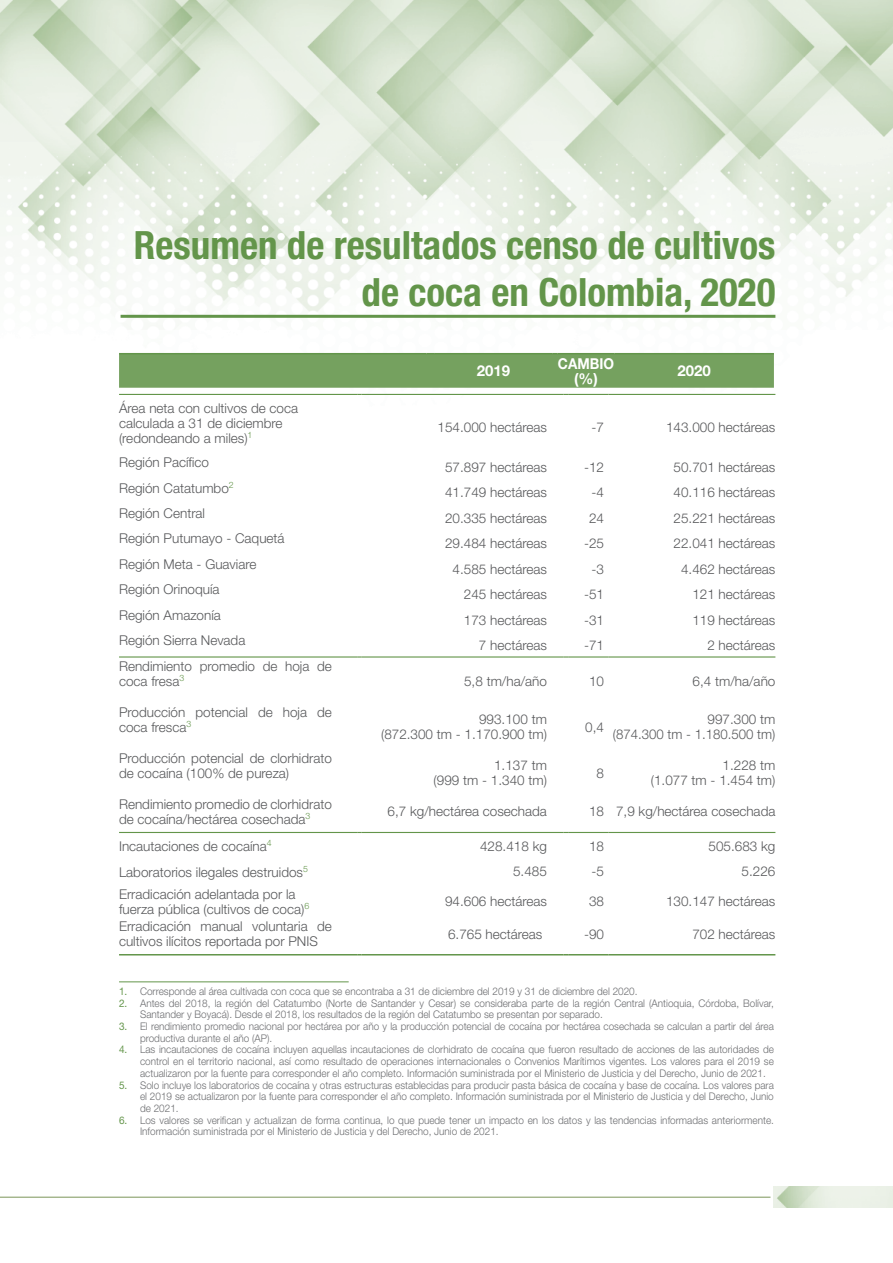
<style>
.page{position:relative;width:893px;height:1263px;background:#fff}
.page>*{position:absolute;margin:0;border:0;box-sizing:border-box;transform-origin:0 0}
.t1{font:700 condensed 39px/46.8px "Helvetica Neue LT Std";color:#63954a;text-align:right}
.t2{font:700 15px/15px "Helvetica Neue LT Std";color:#fff;text-align:center;scale:.91 1}
.t3{font:700 15px "Helvetica Neue LT Std";color:#fff}
.t4{font:300 13.5px/15px "Helvetica Neue LT Std";color:#57585a}
.t5{font:300 10.5px/11.7px "Helvetica Neue LT Std";color:#6c6d70;scale:.95 1}
.s1{font-weight:400;color:#63954a}
</style>
<div class="page">
<img style="left:0;top:0;width:893px;height:395px">
<img style="left:774px;top:1186px;width:119px;height:21px">
<hr style="left:0;top:1196px;width:770px;height:2px;background:#8aa16b">
<svg style="left:119px;top:353px;width:655px;height:35px;background:#75a15f"></svg>
<hr style="left:557px;top:353px;width:58px;height:1px;background:#63954a">
<hr style="left:615px;top:353px;width:159px;height:1px;background:#63954a">
<hr style="left:121px;top:315px;width:654px;height:3px;background:#63954a">
<hr style="left:119px;top:981px;width:230px;height:1px;background:#63954a">
<hr style="left:119px;top:394px;width:238px;height:1px;background:#63954a">
<hr style="left:362px;top:394px;width:202px;height:1px;background:#63954a">
<hr style="left:568px;top:394px;width:40px;height:1px;background:#63954a">
<hr style="left:608px;top:394px;width:167px;height:1px;background:#63954a">
<hr style="left:119px;top:656px;width:238px;height:1px;background:#63954a">
<hr style="left:362px;top:656px;width:202px;height:1px;background:#63954a">
<hr style="left:568px;top:656px;width:40px;height:1px;background:#63954a">
<hr style="left:608px;top:656px;width:167px;height:1px;background:#63954a">
<hr style="left:119px;top:832px;width:238px;height:1px;background:#63954a">
<hr style="left:362px;top:832px;width:202px;height:1px;background:#63954a">
<hr style="left:568px;top:832px;width:40px;height:1px;background:#63954a">
<hr style="left:608px;top:832px;width:167px;height:1px;background:#63954a">
<hr style="left:119px;top:954px;width:238px;height:1px;background:#63954a">
<hr style="left:362px;top:954px;width:202px;height:1px;background:#63954a">
<hr style="left:568px;top:954px;width:40px;height:1px;background:#63954a">
<hr style="left:608px;top:954px;width:167px;height:1px;background:#63954a">
<h1 class="t1" style="left:134px;top:222px;width:643px">Resumen de resultados censo de cultivos de coca en Colombia, 2020</h1>
<p class="t4" style="left:119px;top:400px;width:181px">Área neta con cultivos de coca calculada a 31 de diciembre (redondeando a miles)<sup>1</sup></p>
<h2 class="t3" style="left:477px;top:362px;width:35px">2019</h2>
<h2 class="t2" style="left:558px;top:356px;width:63px">CAMBIO (%)</h2>
<h2 class="t3" style="left:678px;top:362px;width:35px">2020</h2>
<p class="t4" style="left:438px;top:419px;width:111px">154.000 hectáreas</p>
<p class="t4" style="left:592px;top:419px;width:14px">-7</p>
<p class="t4" style="left:666px;top:419px;width:111px">143.000 hectáreas</p>
<p class="t4" style="left:119px;top:454px;width:92px">Región Pacífico</p>
<p class="t4" style="left:445px;top:459px;width:103px">57.897 hectáreas</p>
<p class="t4" style="left:584px;top:459px;width:22px">-12</p>
<p class="t4" style="left:674px;top:459px;width:103px">50.701 hectáreas</p>
<p class="t4" style="left:119px;top:481px;width:116px">Región Catatumbo<sup>2</sup></p>
<p class="t4" style="left:445px;top:484px;width:103px">41.749 hectáreas</p>
<p class="t4" style="left:592px;top:484px;width:14px">-4</p>
<p class="t4" style="left:674px;top:484px;width:103px">40.116 hectáreas</p>
<p class="t4" style="left:119px;top:505px;width:88px">Región Central</p>
<p class="t4" style="left:445px;top:510px;width:103px">20.335 hectáreas</p>
<p class="t4" style="left:589px;top:510px;width:17px">24</p>
<p class="t4" style="left:674px;top:510px;width:103px">25.221 hectáreas</p>
<p class="t4" style="left:119px;top:531px;width:167px">Región Putumayo - Caquetá</p>
<p class="t4" style="left:445px;top:535px;width:103px">29.484 hectáreas</p>
<p class="t4" style="left:584px;top:535px;width:22px">-25</p>
<p class="t4" style="left:674px;top:535px;width:103px">22.041 hectáreas</p>
<p class="t4" style="left:119px;top:556px;width:139px">Región Meta - Guaviare</p>
<p class="t4" style="left:453px;top:561px;width:96px">4.585 hectáreas</p>
<p class="t4" style="left:592px;top:561px;width:14px">-3</p>
<p class="t4" style="left:681px;top:561px;width:96px">4.462 hectáreas</p>
<p class="t4" style="left:119px;top:582px;width:102px">Región Orinoquía</p>
<p class="t4" style="left:464px;top:586px;width:85px">245 hectáreas</p>
<p class="t4" style="left:584px;top:586px;width:22px">-51</p>
<p class="t4" style="left:692px;top:586px;width:85px">121 hectáreas</p>
<p class="t4" style="left:119px;top:607px;width:103px">Región Amazonía</p>
<p class="t4" style="left:464px;top:612px;width:85px">173 hectáreas</p>
<p class="t4" style="left:584px;top:612px;width:22px">-31</p>
<p class="t4" style="left:692px;top:612px;width:85px">119 hectáreas</p>
<p class="t4" style="left:119px;top:633px;width:128px">Región Sierra Nevada</p>
<p class="t4" style="left:479px;top:637px;width:70px">7 hectáreas</p>
<p class="t4" style="left:584px;top:637px;width:22px">-71</p>
<p class="t4" style="left:707px;top:637px;width:70px">2 hectáreas</p>
<p class="t4" style="left:119px;top:658px;width:214px">Rendimiento promedio de hoja de coca fresa<sup>3</sup></p>
<p class="t4" style="left:464px;top:673px;width:84px">5,8 tm/ha/año</p>
<p class="t4" style="left:589px;top:673px;width:17px">10</p>
<p class="t4" style="left:693px;top:673px;width:84px">6,4 tm/ha/año</p>
<p class="t4" style="left:119px;top:704px;width:214px">Producción potencial de hoja de coca fresca<sup>3</sup></p>
<p class="t4" style="left:381px;top:712px;width:167px;text-align:right">993.100 tm<br>(872.300 tm - 1.170.900 tm)</p>
<p class="t4" style="left:585px;top:719px;width:20px">0,4</p>
<p class="t4" style="left:613px;top:712px;width:164px;text-align:right">997.300 tm<br>(874.300 tm - 1.180.500 tm)</p>
<p class="t4" style="left:119px;top:750px;width:214px">Producción potencial de clorhidrato de cocaína (100% de pureza)</p>
<p class="t4" style="left:434px;top:758px;width:115px;text-align:right">1.137 tm<br>(999 tm - 1.340 tm)</p>
<p class="t4" style="left:597px;top:765px;width:9px">8</p>
<p class="t4" style="left:651px;top:758px;width:126px;text-align:right">1.228 tm<br>(1.077 tm - 1.454 tm)</p>
<p class="t4" style="left:119px;top:796px;width:214px">Rendimiento promedio de clorhidrato de cocaína/hectárea cosechada<sup>3</sup></p>
<p class="t4" style="left:388px;top:804px;width:161px">6,7 kg/hectárea cosechada</p>
<p class="t4" style="left:589px;top:804px;width:188px">18 7,9 kg/hectárea cosechada</p>
<p class="t4" style="left:119px;top:839px;width:154px">Incautaciones de cocaína<sup>4</sup></p>
<p class="t4" style="left:480px;top:838px;width:68px">428.418 kg</p>
<p class="t4" style="left:589px;top:838px;width:17px">18</p>
<p class="t4" style="left:709px;top:838px;width:68px">505.683 kg</p>
<p class="t4" style="left:119px;top:864px;width:190px">Laboratorios ilegales destruidos<sup>5</sup></p>
<p class="t4" style="left:513px;top:863px;width:35px">5.485</p>
<p class="t4" style="left:592px;top:863px;width:14px">-5</p>
<p class="t4" style="left:742px;top:863px;width:35px">5.226</p>
<p class="t4" style="left:119px;top:886px;width:192px">Erradicación adelantada por la fuerza pública (cultivos de coca)<sup>6</sup></p>
<p class="t4" style="left:445px;top:893px;width:103px">94.606 hectáreas</p>
<p class="t4" style="left:589px;top:893px;width:17px">38</p>
<p class="t4" style="left:666px;top:893px;width:111px">130.147 hectáreas</p>
<p class="t4" style="left:119px;top:919px;width:214px">Erradicación manual voluntaria de cultivos ilícitos reportada por PNIS</p>
<p class="t4" style="left:448px;top:926px;width:96px">6.765 hectáreas</p>
<p class="t4" style="left:584px;top:926px;width:22px">-90</p>
<p class="t4" style="left:692px;top:926px;width:85px">702 hectáreas</p>
<p class="t5" style="left:119px;top:985px;width:547px"><span class="s1">1.</span> Corresponde al área cultivada con coca que se encontraba a 31 de diciembre del 2019 y 31 de diciembre del 2020.</p>
<p class="t5" style="left:140px;top:997px;width:669px;text-indent:-21px"><span class="s1">2.</span> Antes del 2018, la región del Catatumbo (Norte de Santander y Cesar) se consideraba parte de la región Central (Antioquia, Córdoba, Bolívar,<br>Santander y Boyacá). Desde el 2018, los resultados de la región del Catatumbo se presentan por separado.</p>
<p class="t5" style="left:140px;top:1020px;width:669px;text-indent:-21px"><span class="s1">3.</span> El rendimiento promedio nacional por hectárea por año y la producción potencial de cocaína por hectárea cosechada se calculan a partir del área productiva durante el año (AP).</p>
<p class="t5" style="left:140px;top:1044px;width:669px;text-align:justify;text-indent:-21px"><span class="s1">4.</span> Las incautaciones de cocaína incluyen aquellas incautaciones de clorhidrato de cocaína que fueron resultado de acciones de las autoridades de control en el territorio nacional, así como resultado de operaciones internacionales o Convenios Marítimos vigentes. Los valores para el 2019 se actualizaron por la fuente para corresponder el año completo. Información suministrada por el Ministerio de Justicia y del Derecho, Junio de 2021.</p>
<p class="t5" style="left:140px;top:1079px;width:669px;text-align:justify;text-indent:-21px"><span class="s1">5.</span> Solo incluye los laboratorios de cocaína y otras estructuras establecidas para producir pasta básica de cocaína y base de cocaína. Los valores para el 2019 se actualizaron por la fuente para corresponder el año completo. Información suministrada por el Ministerio de Justicia y del Derecho, Junio de 2021.</p>
<p class="t5" style="left:140px;top:1114px;width:669px;text-indent:-21px"><span class="s1">6.</span> Los valores se verifican y actualizan de forma continua, lo que puede tener un impacto en los datos y las tendencias informadas anteriormente.<br>Información suministrada por el Ministerio de Justicia y del Derecho, Junio de 2021.</p>
</div>
